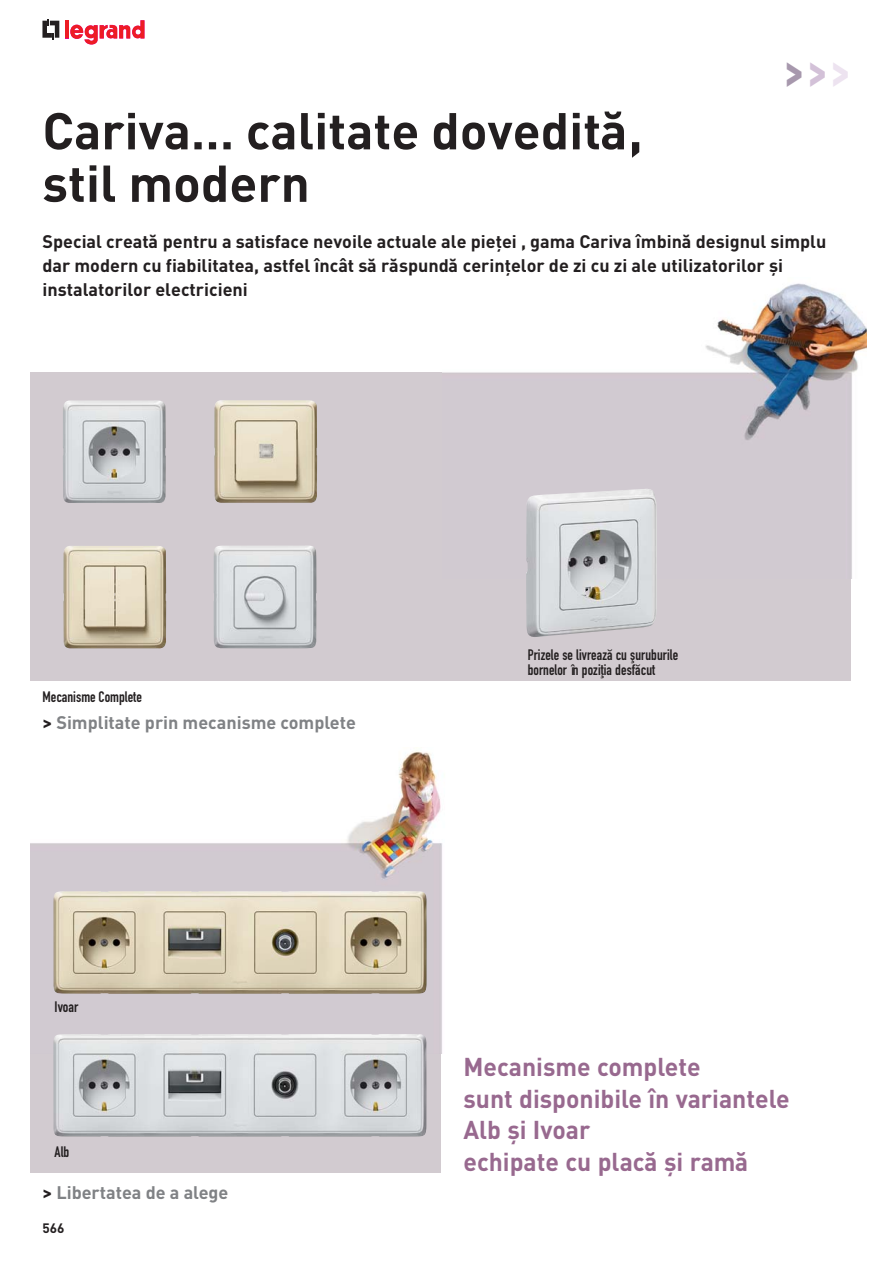
<style>
.page{position:relative;width:893px;height:1263px;background:#fff}
.page>*{position:absolute;margin:0;border:0;box-sizing:border-box;transform-origin:0 0}
.t1{font:51px/52.5px "DIN Bold RO";color:#231f20}
.t2{font:50.4px "DIN Bold RO";color:#a798ad;scale:.71 1}
.t3{font:25.5px/31.5px "DIN Bold RO";color:#98698f}
.t4{font:18px/24px "DIN Bold RO";color:#231f20}
.t5{font:18px "DIN Bold RO";color:#808285}
.t6{font:15px/15px "DIN Engschrift Alternate RO";color:#231f20}
.t7{font:15px "DIN Engschrift RO";color:#231f20}
.t8{font:13.5px "DIN Bold RO";color:#231f20}
.s1{color:#d3c1d8}
.s2{color:#ede3f0}
.s3{color:#231f20}
</style>
<div class="page">
<svg style="left:42px;top:19px;width:17px;height:20px"></svg>
<svg style="left:65px;top:20px;width:4px;height:19px"></svg>
<hr style="left:65px;top:20px;width:3px;height:18px;background:#ed1c24">
<svg style="left:70px;top:20px;width:75px;height:25px"></svg>
<div style="left:442px;top:578px;width:408px;height:103px;background:#d2cbd0"></div>
<div style="left:30px;top:373px;width:416px;height:308px;background:#d2cbd0"></div>
<img style="left:442px;top:283px;width:425px;height:296px">
<img style="left:63px;top:400px;width:103px;height:103px">
<img style="left:214px;top:400px;width:103px;height:103px">
<img style="left:63px;top:546px;width:103px;height:103px">
<img style="left:214px;top:546px;width:103px;height:103px">
<div style="left:30px;top:854px;width:411px;height:319px;background:#d2cbd0"></div>
<img style="left:30px;top:750px;width:412px;height:303px">
<img style="left:53px;top:1033px;width:374px;height:104px">
<img style="left:53px;top:890px;width:374px;height:105px">
<img style="left:526px;top:489px;width:131px;height:148px">
<h1 class="t1" style="left:42px;top:110px;width:602px">Cariva… calitate dovedită, stil modern</h1>
<h2 class="t2" style="left:784px;top:53px;width:94px">&gt;<span class="s1">&gt;</span><span class="s2">&gt;</span></h2>
<p class="t4" style="left:42px;top:231px;width:785px">Special creată pentru a satisface nevoile actuale ale pieţei , gama Cariva îmbină designul simplu dar modern cu fiabilitatea, astfel încât să răspundă cerinţelor de zi cu zi ale utilizatorilor şi instalatorilor electricieni</p>
<p class="t7" style="left:42px;top:692px;width:101px">Mecanisme Complete</p>
<p class="t5" style="left:42px;top:716px;width:315px"><span class="s3">&gt;</span> Simplitate prin mecanisme complete</p>
<p class="t7" style="left:55px;top:1002px;width:25px">Ivoar</p>
<p class="t7" style="left:55px;top:1146px;width:16px">Alb</p>
<p class="t5" style="left:42px;top:1186px;width:187px"><span class="s3">&gt;</span> Libertatea de a alege</p>
<p class="t8" style="left:42px;top:1223px;width:23px">566</p>
<p class="t6" style="left:528px;top:649px;width:152px">Prizele se livrează cu şuruburile bornelor în poziţia desfăcut</p>
<h3 class="t3" style="left:463px;top:1054px;width:328px">Mecanisme complete<br>sunt disponibile în variantele<br>Alb şi Ivoar<br>echipate cu placă şi ramă</h3>
</div>
